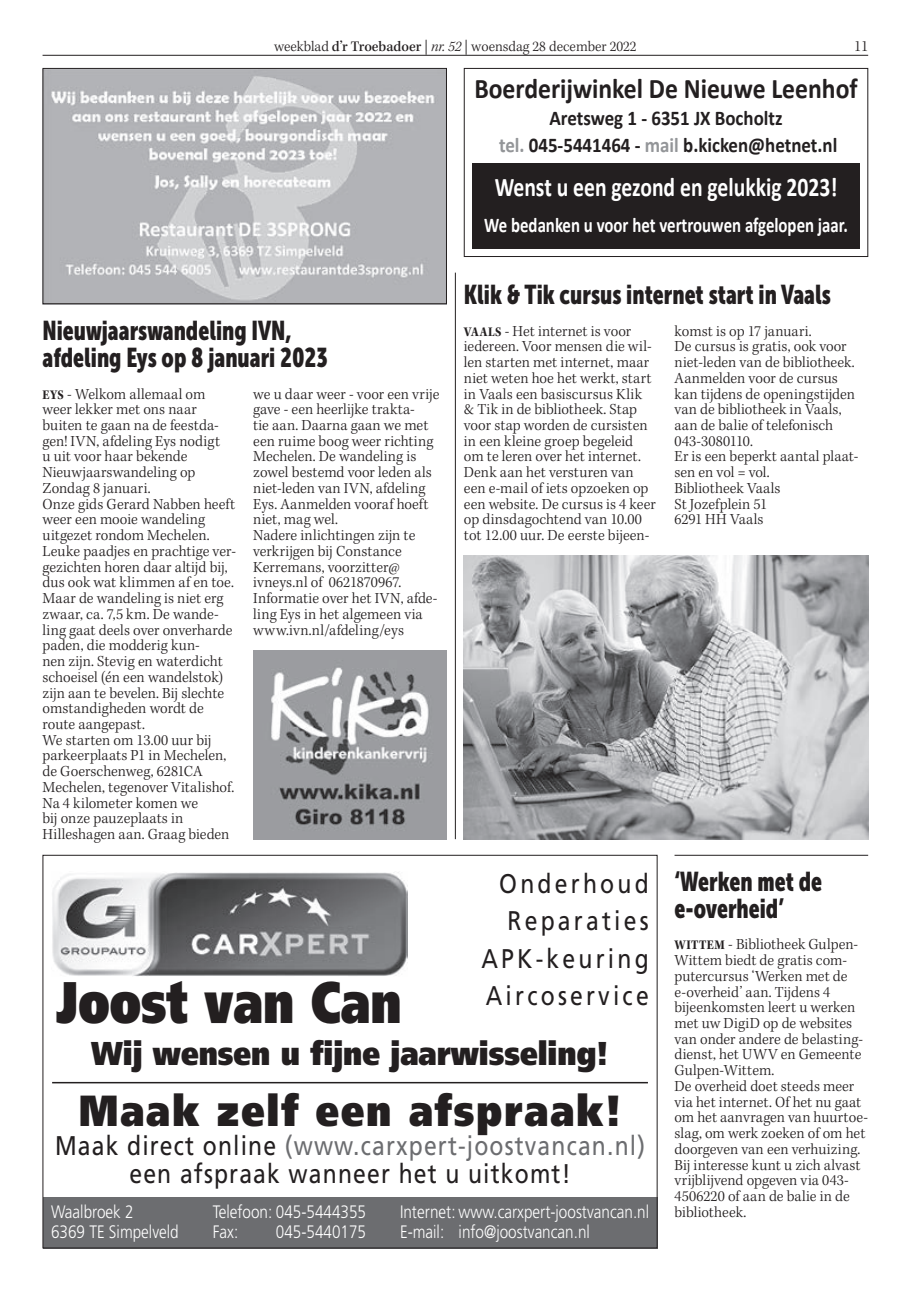
<style>
.page{position:relative;width:915px;height:1293px;background:#fff}
.page>*{position:absolute;margin:0;border:0;box-sizing:border-box;transform-origin:0 0}
.t1{font:900 58.5px "Frutiger";color:#231f20;scale:.78 1}
.t2{font:900 43.5px "Frutiger";letter-spacing:.05em;color:#231f20;scale:.85 1}
.t3{font:900 33px "Frutiger";color:#231f20;scale:.85 1}
.t4{font:700 28.5px "Calibri";color:#231f20;scale:.9 1}
.t5{font:27px/27px "Museo Sans Cond 900";color:#231f20;scale:.9 1}
.t6{font:27px/28.5px "Frutiger";letter-spacing:.05em;color:#231f20;text-align:center;scale:.85 1}
.t7{font:27px/37.5px "Frutiger";letter-spacing:.14em;color:#231f20;text-align:right;scale:.85 1}
.t8{font:700 27px "Calibri";color:#fff;scale:.8 1}
.t9{font:700 21px/27px "Calibri";color:#231f20;text-align:center;scale:.9 1}
.t10{font:700 21px "Calibri";color:#fff;scale:.8 1}
.t11{font:300 18px/19.5px "Frutiger";color:#fff;scale:.85 1}
.t12{font:300 15.75px/15.8px "Kepler Std";letter-spacing:.005em;color:#231f20}
.t13{font:300 15px "Kepler Std";color:#231f20}
.s1{font-weight:500}
.s2{font-style:italic}
.s3{color:#939598}
.s4{font-weight:700;font-size:13.5px}
.s5{color:#6c6d70}
</style>
<div class="page">
<hr style="left:43px;top:55px;width:824px;height:1px;background:#231f20">
<div style="left:43px;top:1197px;width:614px;height:51px;background:#6c6d70"></div>
<img style="left:52px;top:872px;width:355px;height:104px">
<hr style="left:52px;top:1082px;width:595px;height:1px;background:#231f20">
<img style="left:45px;top:70px;width:399px;height:232px">
<div style="left:43px;top:68px;width:403px;height:236px;border:1px solid #231f20"></div>
<div style="left:472px;top:163px;width:387px;height:85px;background:#231f20"></div>
<div style="left:463px;top:68px;width:404px;height:189px;border:1px solid #231f20"></div>
<img style="left:253px;top:650px;width:193px;height:189px">
<hr style="left:455px;top:273px;width:1px;height:566px;background:#231f20">
<img style="left:463px;top:556px;width:404px;height:283px">
<hr style="left:674px;top:855px;width:193px;height:1px;background:#231f20">
<p class="t13" style="left:274px;top:38px;width:364px">weekblad <span class="s1">d’r Troebadoer</span> | <span class="s2">nr. 52</span> | woensdag 28 december 2022</p>
<p class="t12" style="left:853px;top:39px;width:16px">11</p>
<h3 class="t4" style="left:474px;top:70px;width:427px">Boerderijwinkel De Nieuwe Leenhof</h3>
<h3 class="t9" style="left:499px;top:104px;width:377px">Aretsweg 1 - 6351 JX Bocholtz<br><span class="s3">tel.</span> 045-5441464 - <span class="s3">mail</span> b.kicken@hetnet.nl</h3>
<h3 class="t5" style="left:43px;top:317px;width:318px">Nieuwjaarswandeling IVN, afdeling Eys op 8 januari 2023</h3>
<p class="t12" style="left:253px;top:386px;width:188px">we u daar weer - voor een vrije gave - een heerlijke trakta-<br>tie aan. Daarna gaan we met een ruime boog weer richting<br>Mechelen. De wandeling is zowel bestemd voor leden als niet-leden van IVN, afdeling<br>Eys. Aanmelden vooraf hoeft niet, mag wel.<br>Nadere inlichtingen zijn te verkrijgen bij Constance<br>Kerremans, voorzitter@ ivneys.nl of 0621870967.<br>Informatie over het IVN, afde&shy;ling Eys in het algemeen via www.ivn.nl/afdeling/eys</p>
<p class="t12" style="left:43px;top:386px;width:195px"><span class="s4">EYS</span> - Welkom allemaal om weer lekker met ons naar buiten te gaan na de feestda&shy;gen! IVN, afdeling Eys nodigt<br>u uit voor haar bekende<br>Nieuwjaarswandeling op<br>Zondag 8 januari.<br>Onze gids Gerard Nabben heeft weer een mooie wandeling uitgezet rondom Mechelen.<br>Leuke paadjes en prachtige ver&shy;gezichten horen daar altijd bij, dus ook wat klimmen af en toe.<br>Maar de wandeling is niet erg zwaar, ca. 7,5 km. De wande&shy;ling gaat deels over onverharde paden, die modderig kun-<br>nen zijn. Stevig en waterdicht schoeisel (én een wandelstok) zijn aan te bevelen. Bij slechte omstandigheden wordt de route aangepast.<br>We starten om 13.00 uur bij parkeerplaats P1 in Mechelen, de Goerschenweg, 6281CA<br>Mechelen, tegenover Vitalishof.<br>Na 4 kilometer komen we<br>bij onze pauzeplaats in<br>Hilleshagen aan. Graag bieden</p>
<h3 class="t8" style="left:494px;top:170px;width:430px">Wenst u een gezond en gelukkig 2023!</h3>
<h3 class="t10" style="left:484px;top:212px;width:456px">We bedanken u voor het vertrouwen afgelopen jaar.</h3>
<h3 class="t5" style="left:463px;top:281px;width:409px">Klik &amp; Tik cursus internet start in Vaals</h3>
<p class="t12" style="left:674px;top:323px;width:185px">komst is op 17 januari.<br>De cursus is gratis, ook voor niet-leden van de bibliotheek.<br>Aanmelden voor de cursus kan tijdens de openingstijden van de bibliotheek in Vaals, aan de balie of telefonisch<br>043-3080110.<br>Er is een beperkt aantal plaat&shy;sen en vol = vol.<br>Bibliotheek Vaals<br>St Jozefplein 51<br>6291 HH Vaals</p>
<p class="t12" style="left:463px;top:323px;width:193px"><span class="s4">VAALS</span> - Het internet is voor iedereen. Voor mensen die wil&shy;len starten met internet, maar niet weten hoe het werkt, start in Vaals een basiscursus Klik &amp; Tik in de bibliotheek. Stap voor stap worden de cursisten in een kleine groep begeleid om te leren over het internet.<br>Denk aan het versturen van een e-mail of iets opzoeken op een website. De cursus is 4 keer op dinsdagochtend van 10.00 tot 12.00 uur. De eerste bijeen-</p>
<h1 class="t1" style="left:56px;top:966px;width:444px">Joost van Can</h1>
<h3 class="t7" style="left:481px;top:864px;width:198px">Onderhoud<br>Reparaties<br>APK-keuring<br>Aircoservice</h3>
<h3 class="t3" style="left:92px;top:1033px;width:609px">Wij wensen u fijne jaarwisseling!</h3>
<h2 class="t2" style="left:79px;top:1084px;width:639px">Maak zelf een afspraak!</h2>
<h3 class="t6" style="left:55px;top:1131px;width:695px">Maak direct online <span class="s5">(www.carxpert-joostvancan.nl) </span>een afspraak wanneer het u uitkomt!</h3>
<p class="t11" style="left:213px;top:1202px;width:182px">Telefoon: 045-5444355<br>Fax:</p>
<p class="t11" style="left:51px;top:1202px;width:152px">Waalbroek 2<br>6369 TE Simpelveld</p>
<p class="t11" style="left:400px;top:1202px;width:294px">Internet: www.carxpert-joostvancan.nl<br>E-mail: info@joostvancan.nl</p>
<p class="t11" style="left:276px;top:1221px;width:108px">045-5440175</p>
<h3 class="t5" style="left:674px;top:868px;width:165px">‘Werken met de e-overheid’</h3>
<p class="t12" style="left:674px;top:937px;width:195px"><span class="s4">WITTEM</span> - Bibliotheek Gulpen-<br>Wittem biedt de gratis com&shy;putercursus ‘Werken met de e-overheid’ aan. Tijdens 4 bijeenkomsten leert u werken met uw DigiD op de websites van onder andere de belasting&shy;dienst, het UWV en Gemeente<br>Gulpen-Wittem.<br>De overheid doet steeds meer via het internet. Of het nu gaat om het aanvragen van huurtoe&shy;slag, om werk zoeken of om het doorgeven van een verhuizing.<br>Bij interesse kunt u zich alvast vrijblijvend opgeven via 043-<br>4506220 of aan de balie in de bibliotheek.</p>
</div>
